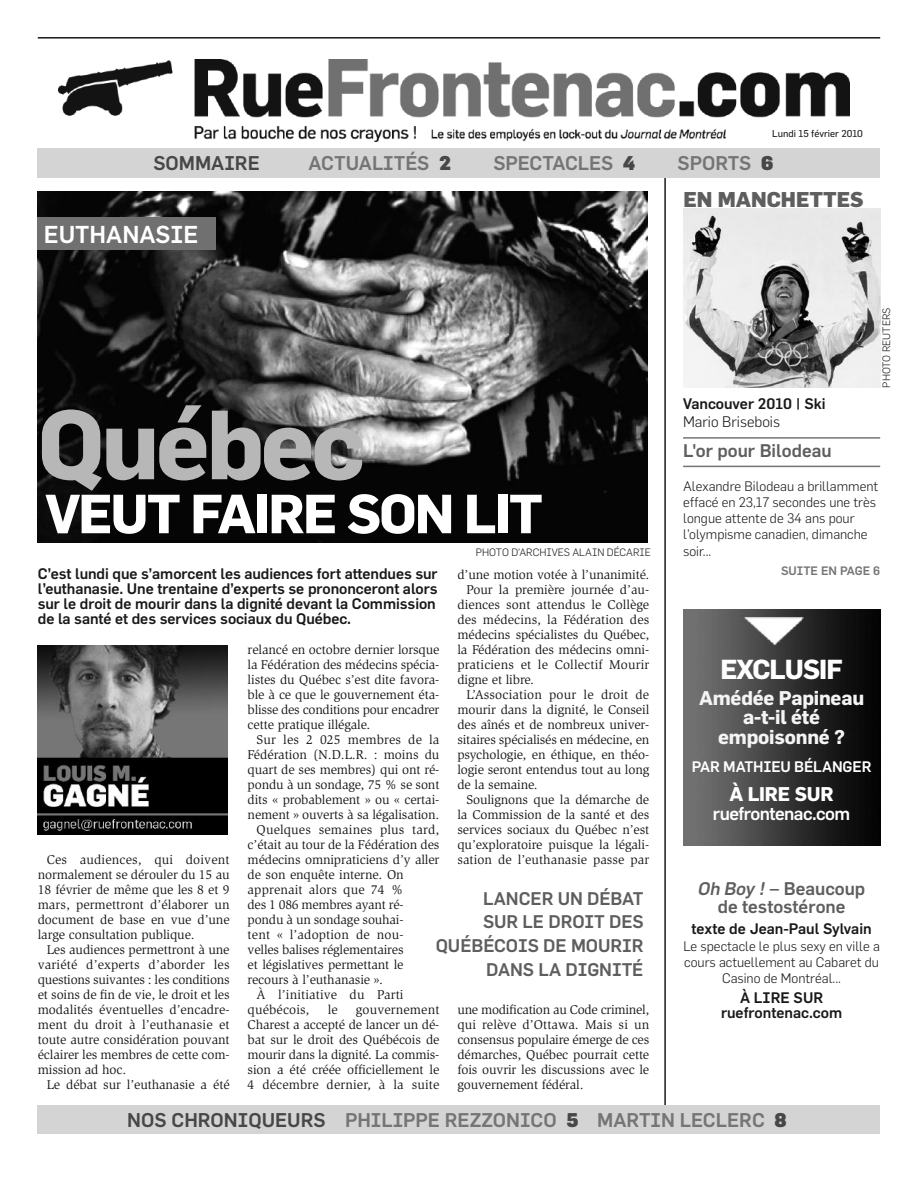
<style>
.page{position:relative;width:918px;height:1188px;background:#fff}
.page>*{position:absolute;margin:0;border:0;box-sizing:border-box;transform-origin:0 0}
.t1{font:700 96.15px "Flama";letter-spacing:-.035em;color:#b7b7b7}
.t2{font:700 54px "Flama";letter-spacing:-.035em;color:#fff}
.t3{font:700 27px "Flama";letter-spacing:-.035em;color:#fff}
.t4{font:500 24px "Flama";color:#fff}
.t5{font:800 21px "Flama";color:#5e5e5e}
.t6{font:500 19.5px "Flama";color:#757575}
.t7{font:700 19.5px/19.5px "Flama";letter-spacing:-.01em;color:#f4f4f4;text-align:center}
.t8{font:500 19.5px "Flama";color:#474747}
.t9{font:700 19.5px "Flama";letter-spacing:-.01em;color:#fff}
.t10{font:500 18px/24px "Flama";letter-spacing:-.005em;color:#5e5e5e;text-align:right}
.t11{font:500 18px "Flama";letter-spacing:-.03em;color:#fff}
.t12{font:500 15px/15px "Flama";letter-spacing:-.005em;color:#191919}
.t13{font:500 15px "Flama";letter-spacing:-.01em;color:#fff}
.t14{font:300 15px "Flama";color:#191919}
.t15{font:300 13.5px/16.2px "Flama";color:#191919;text-align:center}
.t16{font:13.2px/15px "Slimbach Std";letter-spacing:-.01em;color:#191919;text-align:justify}
.t17{font:13.2px "Slimbach Std";letter-spacing:.01em;color:#191919}
.t18{font:500 12px "Flama";color:#757575}
.t19{font:300 10.5px "Flama";color:#191919}
.t20{font:9.75px "Flama Basic";color:#191919}
.s1{font-weight:900;color:#474747}
.s2{font-style:italic}
.s3{color:#474747}
</style>
<div class="page">
<hr style="left:664px;top:177px;width:2px;height:935px;background:#191919">
<img style="left:58px;top:59px;width:791px;height:82px">
<img style="left:38px;top:192px;width:610px;height:351px">
<div style="left:38px;top:149px;width:842px;height:29px;background:#d4d4d4"></div>
<div style="left:38px;top:1105px;width:842px;height:29px;background:#d4d4d4"></div>
<hr style="left:38px;top:37px;width:842px;height:2px;background:#191919">
<div style="left:38px;top:218px;width:178px;height:32px;background:#707070"></div>
<img style="left:38px;top:646px;width:189px;height:189px">
<img style="left:683px;top:609px;width:197px;height:236px">
<hr style="left:683px;top:437px;width:197px;height:2px;background:#757575">
<hr style="left:683px;top:466px;width:197px;height:1px;background:#757575">
<img style="left:683px;top:208px;width:197px;height:180px">
<p class="t20" style="left:772px;top:129px;width:92px">Lundi 15 février 2010</p>
<h3 class="t8" style="left:153px;top:154px;width:108px">SOMMAIRE</h3>
<h3 class="t6" style="left:309px;top:154px;width:144px">ACTUALITÉS <span class="s1">2</span></h3>
<h3 class="t6" style="left:493px;top:154px;width:143px">SPECTACLES <span class="s1">4</span></h3>
<h3 class="t6" style="left:678px;top:154px;width:97px">SPORTS <span class="s1">6</span></h3>
<h3 class="t4" style="left:44px;top:223px;width:156px">EUTHANASIE</h3>
<h1 class="t1" style="left:38px;top:400px;width:328px">Québec</h1>
<h2 class="t2" style="left:45px;top:489px;width:499px">VEUT FAIRE SON LIT</h2>
<p class="t19" style="left:476px;top:547px;width:177px">PHOTO D’ARCHIVES ALAIN DÉCARIE</p>
<p class="t12" style="left:38px;top:567px;width:401px">C’est lundi que s’amorcent les audiences fort attendues sur l’euthanasie. Une trentaine d’experts se prononceront alors sur le droit de mourir dans la dignité devant la Commission de la santé et des services sociaux du Québec.</p>
<p class="t16" style="left:457px;top:568px;width:193px">d’une motion votée à l’unanimité.</p>
<p class="t16" style="left:466px;top:583px;width:184px">Pour la première journée d’au-</p>
<p class="t16" style="left:457px;top:598px;width:193px">diences sont attendus le Collège</p>
<p class="t16" style="left:457px;top:613px;width:193px">des médecins, la Fédération des</p>
<p class="t16" style="left:457px;top:628px;width:193px">médecins spécialistes du Québec,</p>
<p class="t16" style="left:457px;top:643px;width:193px">la Fédération des médecins omni-</p>
<p class="t17" style="left:457px;top:660px;width:193px">praticiens et le Collectif Mourir</p>
<p class="t16" style="left:457px;top:673px;width:78px">digne et libre.</p>
<p class="t17" style="left:466px;top:690px;width:184px">L’Association pour le droit de</p>
<p class="t16" style="left:457px;top:703px;width:193px">mourir dans la dignité, le Conseil</p>
<p class="t16" style="left:457px;top:718px;width:193px">des aînés et de nombreux univer-</p>
<p class="t16" style="left:457px;top:733px;width:193px">sitaires spécialisés en médecine, en</p>
<p class="t16" style="left:457px;top:748px;width:193px">psychologie, en éthique, en théo-</p>
<p class="t16" style="left:457px;top:763px;width:193px">logie seront entendus tout au long</p>
<p class="t16" style="left:457px;top:778px;width:82px">de la semaine.</p>
<p class="t16" style="left:466px;top:793px;width:184px">Soulignons que la démarche de</p>
<p class="t16" style="left:457px;top:808px;width:193px">la Commission de la santé et des</p>
<p class="t16" style="left:457px;top:823px;width:193px">services sociaux du Québec n’est</p>
<p class="t16" style="left:457px;top:838px;width:193px">qu’exploratoire puisque la légali-</p>
<p class="t16" style="left:457px;top:853px;width:193px">sation de l’euthanasie passe par</p>
<p class="t16" style="left:248px;top:643px;width:193px">relancé en octobre dernier lorsque la Fédération des médecins spécia&shy;listes du Québec s’est dite favora&shy;ble à ce que le gouvernement éta&shy;blisse des conditions pour encadrer cette pratique illégale.</p>
<p class="t17" style="left:257px;top:735px;width:184px">Sur les 2 025 membres de la</p>
<p class="t16" style="left:248px;top:748px;width:193px">Fédération (N.D.L.R. : moins du</p>
<p class="t16" style="left:248px;top:763px;width:193px">quart de ses membres) qui ont ré-</p>
<p class="t16" style="left:248px;top:778px;width:193px">pondu à un sondage, 75 % se sont</p>
<p class="t16" style="left:248px;top:793px;width:193px">dits « probablement » ou « certai-</p>
<p class="t16" style="left:248px;top:808px;width:193px">nement » ouverts à sa légalisation.</p>
<p class="t17" style="left:257px;top:825px;width:184px">Quelques semaines plus tard,</p>
<p class="t16" style="left:248px;top:838px;width:193px">c’était au tour de la Fédération des</p>
<p class="t16" style="left:248px;top:853px;width:193px">médecins omnipraticiens d’y aller</p>
<p class="t16" style="left:248px;top:868px;width:157px">de son enquête interne. On</p>
<p class="t17" style="left:248px;top:885px;width:157px">apprenait alors que 74 %</p>
<p class="t16" style="left:248px;top:898px;width:157px">des 1 086 membres ayant ré-</p>
<p class="t16" style="left:248px;top:913px;width:157px">pondu à un sondage souhai-</p>
<p class="t17" style="left:248px;top:930px;width:157px">tent « l’adoption de nou-</p>
<p class="t16" style="left:248px;top:943px;width:157px">velles balises réglementaires</p>
<p class="t16" style="left:248px;top:958px;width:157px">et législatives permettant le</p>
<p class="t16" style="left:248px;top:973px;width:137px">recours à l’euthanasie ».</p>
<p class="t17" style="left:257px;top:990px;width:148px">À l’initiative du Parti</p>
<p class="t17" style="left:248px;top:1005px;width:63px">québécois,</p>
<p class="t16" style="left:328px;top:1003px;width:12px">le</p>
<p class="t16" style="left:38px;top:853px;width:193px;text-indent:9px">Ces audiences, qui doivent normalement se dérouler du 15 au 18 février de même que les 8 et 9 mars, permettront d’élaborer un document de base en vue d’une large consultation publique.</p>
<p class="t16" style="left:38px;top:943px;width:193px;text-indent:9px">Les audiences permettront à une variété d’experts d’aborder les questions suivantes : les conditions et soins de fin de vie, le droit et les modalités éventuelles d’encadre&shy;ment du droit à l’euthanasie et toute autre considération pouvant éclairer les membres de cette com&shy;mission ad hoc.</p>
<p class="t16" style="left:47px;top:1078px;width:184px">Le débat sur l’euthanasie a été</p>
<h3 class="t10" style="left:436px;top:887px;width:209px">LANCER UN DÉBAT<br>SUR LE DROIT DES<br>QUÉBÉCOIS DE MOURIR<br>DANS LA DIGNITÉ</h3>
<p class="t16" style="left:457px;top:1003px;width:193px">une modification au Code criminel, qui relève d’Ottawa. Mais si un consensus populaire émerge de ces démarches, Québec pourrait cette fois ouvrir les discussions avec le gouvernement fédéral.</p>
<p class="t16" style="left:248px;top:1003px;width:193px;text-indent:108px">gouvernement Charest a accepté de lancer un dé&shy;bat sur le droit des Québécois de mourir dans la dignité. La commis&shy;sion a été créée officiellement le 4 décembre dernier, à la suite</p>
<h3 class="t5" style="left:683px;top:190px;width:182px">EN MANCHETTES</h3>
<p class="t19" style="left:881px;top:388px;width:82px;rotate:-90deg">PHOTO REUTERS</p>
<p class="t12" style="left:683px;top:397px;width:144px">Vancouver 2010 | Ski</p>
<p class="t14" style="left:683px;top:415px;width:99px">Mario Brisebois</p>
<h3 class="t10" style="left:683px;top:439px;width:150px">L'or pour Bilodeau</h3>
<p class="t15" style="left:683px;top:478px;width:197px;text-align:left">Alexandre Bilodeau a brillamment effacé en 23,17 secondes une très longue attente de 34 ans pour l’olympisme canadien, dimanche soir...</p>
<p class="t18" style="left:781px;top:565px;width:101px">SUITE EN PAGE 6</p>
<h3 class="t3" style="left:721px;top:657px;width:124px">EXCLUSIF</h3>
<h3 class="t7" style="left:699px;top:689px;width:166px">Amédée Papineau a-t-il été empoisonné ?</h3>
<p class="t13" style="left:692px;top:760px;width:181px">PAR MATHIEU BÉLANGER</p>
<h3 class="t9" style="left:730px;top:785px;width:106px">À LIRE SUR</h3>
<h3 class="t11" style="left:713px;top:805px;width:139px">ruefrontenac.com</h3>
<h3 class="t10" style="left:698px;top:880px;width:169px;line-height:18px;text-align:center"><span class="s2">Oh Boy !</span> – Beaucoup de testostérone</h3>
<p class="t12" style="left:691px;top:922px;width:182px">texte de Jean-Paul Sylvain</p>
<p class="t15" style="left:683px;top:938px;width:198px">Le spectacle le plus sexy en ville a cours actuellement au Cabaret du<br>Casino de Montréal...</p>
<p class="t12" style="left:721px;top:990px;width:123px;text-align:center">À LIRE SUR ruefrontenac.com</p>
<h3 class="t6" style="left:127px;top:1110px;width:661px"><span class="s3">NOS CHRONIQUEURS</span> PHILIPPE REZZONICO <span class="s1">5</span> MARTIN LECLERC <span class="s1">8</span></h3>
</div>
